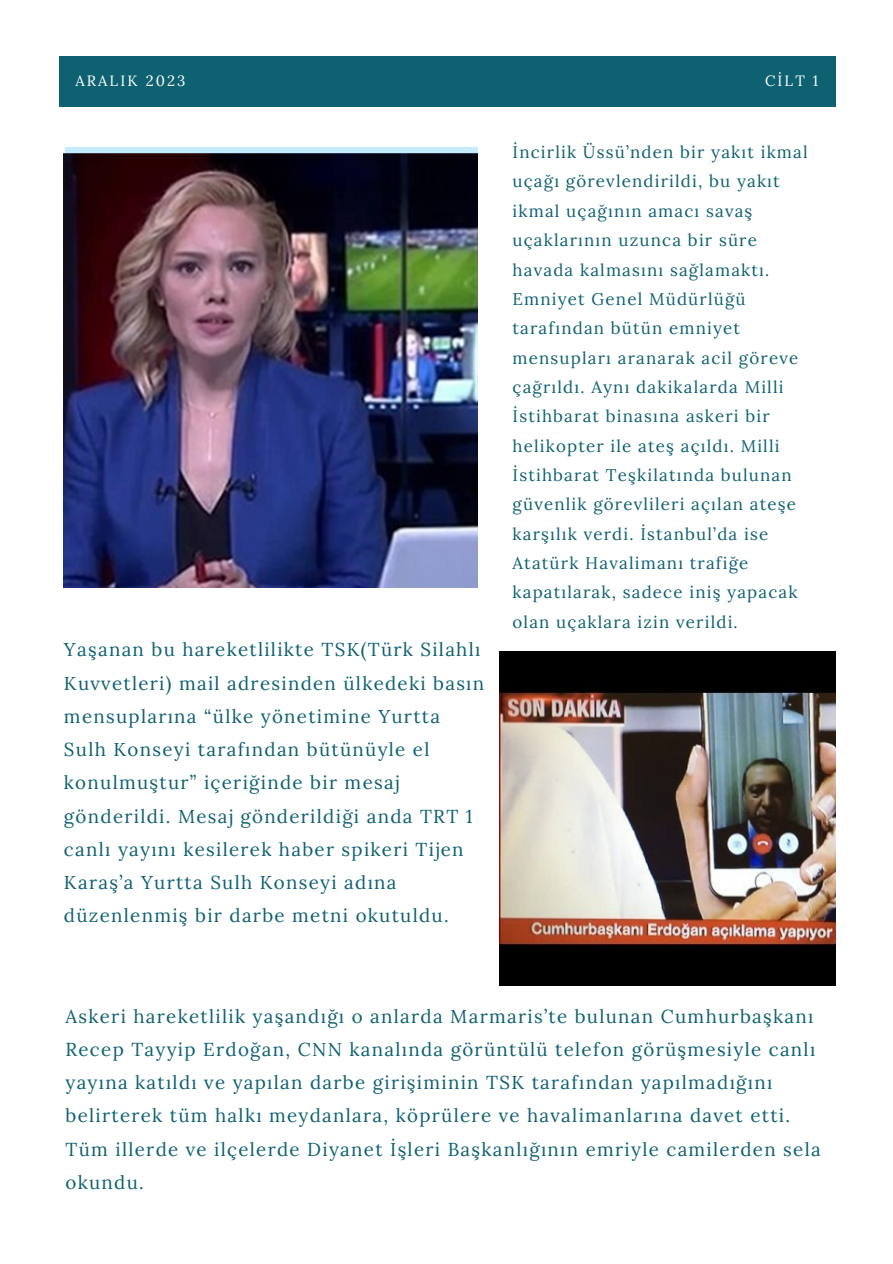
<style>
.page{position:relative;width:893px;height:1264px;background:#fff}
.page>*{position:absolute;margin:0;border:0;box-sizing:border-box;transform-origin:0 0}
.t1{font:18.75px/33.3px "Lora";letter-spacing:.07em;color:#0e6171}
.t2{font:16.95px/29.4px "Lora";letter-spacing:.07em;color:#0e6171}
.t3{font:14.85px "Lora";letter-spacing:.14em;color:#fff}
</style>
<div class="page">
<div style="left:59px;top:56px;width:776px;height:51px;background:#0e6171"></div>
<img style="left:499px;top:651px;width:336px;height:334px">
<img style="left:64px;top:152px;width:413px;height:435px">
<p class="t3" style="left:75px;top:71px;width:111px">ARALIK 2023</p>
<p class="t3" style="left:765px;top:71px;width:55px">CİLT 1</p>
<p class="t1" style="left:64px;top:633px;width:421px">Yaşanan bu hareketlilikte TSK(Türk Silahlı Kuvvetleri) mail adresinden ülkedeki basın mensuplarına “ülke yönetimine Yurtta Sulh Konseyi tarafından bütünüyle el konulmuştur” içeriğinde bir mesaj gönderildi. Mesaj gönderildiği anda TRT 1 canlı yayını kesilerek haber spikeri Tijen Karaş’a Yurtta Sulh Konseyi adına düzenlenmiş bir darbe metni okutuldu.</p>
<p class="t2" style="left:512px;top:137px;width:296px">İncirlik Üssü’nden bir yakıt ikmal uçağı görevlendirildi, bu yakıt ikmal uçağının amacı savaş uçaklarının uzunca bir süre havada kalmasını sağlamaktı.<br>Emniyet Genel Müdürlüğü tarafından bütün emniyet mensupları aranarak acil göreve çağrıldı. Aynı dakikalarda Milli<br>İstihbarat binasına askeri bir helikopter ile ateş açıldı. Milli<br>İstihbarat Teşkilatında bulunan güvenlik görevlileri açılan ateşe karşılık verdi. İstanbul’da ise<br>Atatürk Havalimanı trafiğe kapatılarak, sadece iniş yapacak olan uçaklara izin verildi.</p>
<p class="t1" style="left:65px;top:999px;width:756px">Askeri hareketlilik yaşandığı o anlarda Marmaris’te bulunan Cumhurbaşkanı Recep Tayyip Erdoğan, CNN kanalında görüntülü telefon görüşmesiyle canlı yayına katıldı ve yapılan darbe girişiminin TSK tarafından yapılmadığını belirterek tüm halkı meydanlara, köprülere ve havalimanlarına davet etti.<br>Tüm illerde ve ilçelerde Diyanet İşleri Başkanlığının emriyle camilerden sela okundu.</p>
</div>
